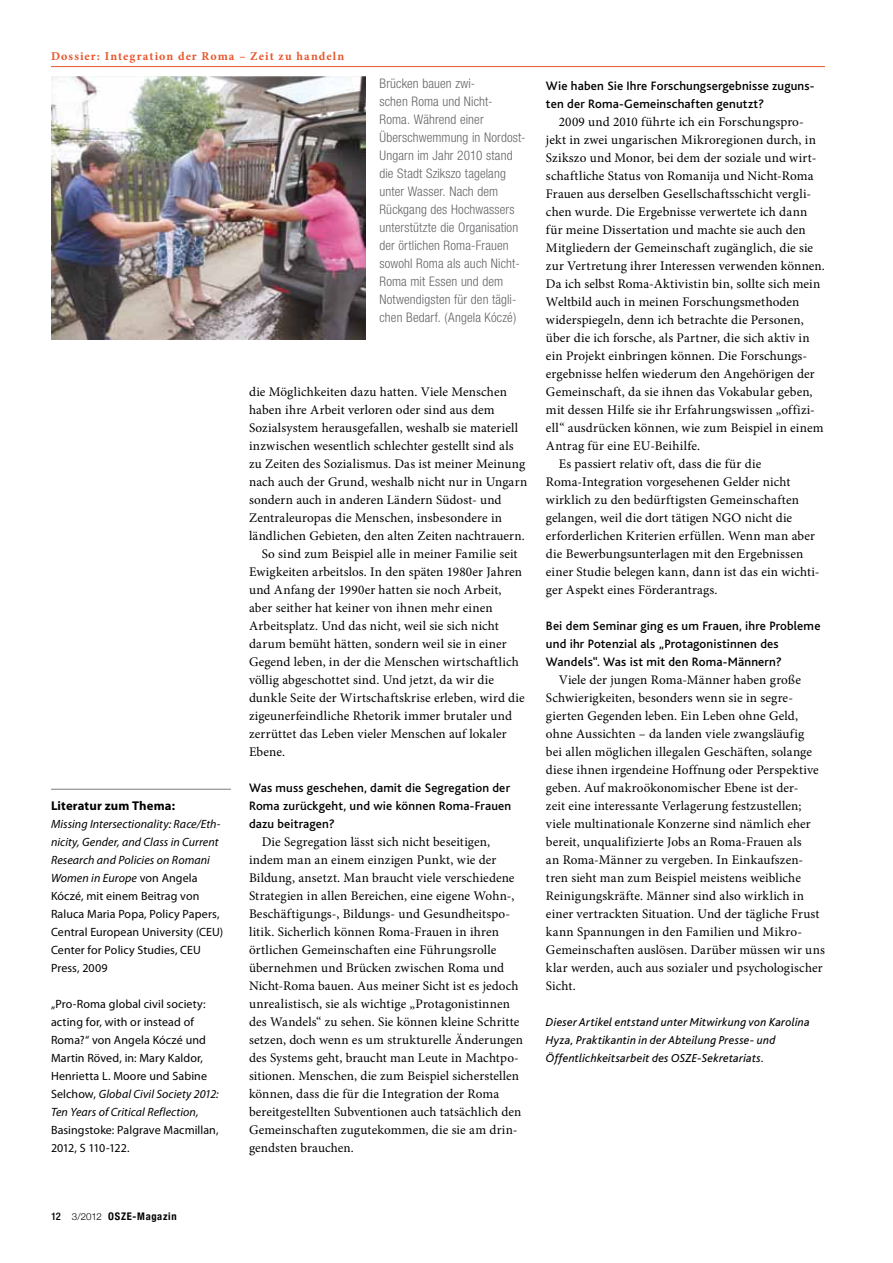
<style>
.page{position:relative;width:893px;height:1263px;background:#fff}
.page>*{position:absolute;margin:0;border:0;box-sizing:border-box;transform-origin:0 0}
.t1{font:13.2px/18px "Minion Pro";letter-spacing:.01em;color:#000}
.t2{font:300 condensed 13.2px/18px "Helvetica Neue";letter-spacing:.01em;color:#646567}
.t3{font:500 12.75px/18px "Bliss";letter-spacing:.015em;color:#000}
.t4{font:700 12.75px "Myriad Pro";letter-spacing:.01em;color:#000}
.t5{font:12px/18px "Myriad Pro";letter-spacing:.01em;color:#000}
.t6{font:italic 12px/18px "Bliss";letter-spacing:.02em;color:#000}
.t7{font:700 12px "Minion Pro";letter-spacing:.085em;color:#e8562b}
.t8{font:700 condensed 10.5px "Helvetica Neue";letter-spacing:.07em;color:#000}
.s1{font-style:italic}
.s2{font-weight:500}
.s3{font-weight:300;font-stretch:normal;font-size:9.75px}
</style>
<div class="page">
<img style="left:51px;top:77px;width:315px;height:262px">
<hr style="left:51px;top:789px;width:180px;height:1px;background:#7b7c7e">
<hr style="left:51px;top:66px;width:774px;height:1px;background:#e8562b">
<p class="t7" style="left:51px;top:47px;width:295px">Dossier: Integration der Roma – Zeit zu handeln</p>
<p class="t2" style="left:379px;top:74px;width:148px">Brücken bauen zwi-<br>schen Roma und Nicht-<br>Roma. Während einer<br>Überschwemmung in Nordost-<br>Ungarn im Jahr 2010 stand die Stadt Szikszo tagelang unter Wasser. Nach dem<br>Rückgang des Hochwassers unterstützte die Organisation der örtlichen Roma-Frauen sowohl Roma als auch Nicht-<br>Roma mit Essen und dem<br>Notwendigsten für den tägli&shy;chen Bedarf. (Angela Kóczé)</p>
<p class="t4" style="left:51px;top:797px;width:125px">Literatur zum Thema:</p>
<p class="t5" style="left:51px;top:815px;width:174px"><span class="s1">Missing Intersectionality: Race/Eth&shy;nicity, Gender, and Class in Current<br>Research and Policies on Romani<br>Women in Europe</span> von Angela<br>Kóczé, mit einem Beitrag von<br>Raluca Maria Popa, Policy Papers,<br>Central European University (CEU)<br>Center for Policy Studies, CEU<br>Press, 2009</p>
<p class="t5" style="left:51px;top:995px;width:169px">„Pro-Roma global civil society: acting for, with or instead of<br>Roma?“ von Angela Kóczé und<br>Martin Röved, in: Mary Kaldor,<br>Henrietta L. Moore und Sabine<br>Selchow, <span class="s1">Global Civil Society 2012:<br>Ten Years of Critical Reflection,</span></p>
<p class="t5" style="left:51px;top:1121px;width:169px">Basingstoke: Palgrave Macmillan,<br>2012, S 110-122.</p>
<p class="t1" style="left:249px;top:383px;width:259px">die Möglichkeiten dazu hatten. Viele Menschen</p>
<p class="t1" style="left:249px;top:401px;width:247px">haben ihre Arbeit verloren oder sind aus dem</p>
<p class="t1" style="left:249px;top:419px;width:271px">Sozialsystem herausgefallen, weshalb sie materiell</p>
<p class="t1" style="left:249px;top:437px;width:266px">inzwischen wesentlich schlechter gestellt sind als</p>
<p class="t1" style="left:249px;top:455px;width:278px">zu Zeiten des Sozialismus. Das ist meiner Meinung</p>
<p class="t1" style="left:249px;top:473px;width:280px">nach auch der Grund, weshalb nicht nur in Ungarn</p>
<p class="t1" style="left:249px;top:491px;width:254px">sondern auch in anderen Ländern Südost- und</p>
<p class="t1" style="left:249px;top:509px;width:255px">Zentraleuropas die Menschen, insbesondere in</p>
<p class="t1" style="left:249px;top:527px;width:277px">ländlichen Gebieten, den alten Zeiten nachtrauern.</p>
<p class="t1" style="left:262px;top:545px;width:257px">So sind zum Beispiel alle in meiner Familie seit</p>
<p class="t1" style="left:249px;top:563px;width:275px">Ewigkeiten arbeitslos. In den späten 1980er Jahren</p>
<p class="t1" style="left:249px;top:581px;width:254px">und Anfang der 1990er hatten sie noch Arbeit,</p>
<p class="t1" style="left:249px;top:599px;width:245px">aber seither hat keiner von ihnen mehr einen</p>
<p class="t1" style="left:249px;top:617px;width:251px">Arbeitsplatz. Und das nicht, weil sie sich nicht</p>
<p class="t1" style="left:249px;top:635px;width:259px">darum bemüht hätten, sondern weil sie in einer</p>
<p class="t1" style="left:249px;top:653px;width:271px">Gegend leben, in der die Menschen wirtschaftlich</p>
<p class="t1" style="left:249px;top:671px;width:247px">völlig abgeschottet sind. Und jetzt, da wir die</p>
<p class="t1" style="left:249px;top:689px;width:277px">dunkle Seite der Wirtschaftskrise erleben, wird die</p>
<p class="t1" style="left:249px;top:707px;width:265px">zigeunerfeindliche Rhetorik immer brutaler und</p>
<p class="t1" style="left:249px;top:725px;width:259px">zerrüttet das Leben vieler Menschen auf lokaler</p>
<p class="t1" style="left:249px;top:743px;width:38px">Ebene.</p>
<p class="t3" style="left:249px;top:779px;width:264px;text-align:justify">Was muss geschehen, damit die Segregation der Roma zurückgeht, und wie können Roma‑Frauen dazu beitragen?</p>
<p class="t1" style="left:249px;top:833px;width:276px;text-indent:13px">Die Segregation lässt sich nicht beseitigen, indem man an einem einzigen Punkt, wie der Bildung, ansetzt. Man braucht viele verschiedene Strategien in allen Bereichen, eine eigene Wohn-, Beschäftigungs-, Bildungs- und Gesundheitspo&shy;litik. Sicherlich können Roma‑Frauen in ihren örtlichen Gemeinschaften eine Führungsrolle übernehmen und Brücken zwischen Roma und Nicht-Roma bauen. Aus meiner Sicht ist es jedoch unrealistisch, sie als wichtige „Protagonistinnen des Wandels“ zu sehen. Sie können kleine Schritte setzen, doch wenn es um strukturelle Änderungen des Systems geht, braucht man Leute in Machtpo&shy;sitionen. Menschen, die zum Beispiel sicherstellen können, dass die für die Integration der Roma bereitgestellten Subventionen auch tatsächlich den Gemeinschaften zugutekommen, die sie am drin&shy;gendsten brauchen.</p>
<p class="t3" style="left:546px;top:77px;width:270px">Wie haben Sie Ihre Forschungsergebnisse zuguns&shy;ten der Roma‑Gemeinschaften genutzt?</p>
<p class="t1" style="left:559px;top:113px;width:247px">2009 und 2010 führte ich ein Forschungspro-</p>
<p class="t1" style="left:546px;top:131px;width:271px">jekt in zwei ungarischen Mikroregionen durch, in</p>
<p class="t1" style="left:546px;top:149px;width:272px">Szikszo und Monor, bei dem der soziale und wirt-</p>
<p class="t1" style="left:546px;top:167px;width:269px">schaftliche Status von Romanija und Nicht‑Roma</p>
<p class="t1" style="left:546px;top:185px;width:267px">Frauen aus derselben Gesellschaftsschicht vergli-</p>
<p class="t1" style="left:546px;top:203px;width:263px">chen wurde. Die Ergebnisse verwertete ich dann</p>
<p class="t1" style="left:546px;top:221px;width:261px">für meine Dissertation und machte sie auch den</p>
<p class="t1" style="left:546px;top:239px;width:269px">Mitgliedern der Gemeinschaft zugänglich, die sie</p>
<p class="t1" style="left:546px;top:257px;width:280px">zur Vertretung ihrer Interessen verwenden können.</p>
<p class="t1" style="left:546px;top:275px;width:276px">Da ich selbst Roma‑Aktivistin bin, sollte sich mein</p>
<p class="t1" style="left:546px;top:293px;width:255px">Weltbild auch in meinen Forschungsmethoden</p>
<p class="t1" style="left:546px;top:311px;width:259px">widerspiegeln, denn ich betrachte die Personen,</p>
<p class="t1" style="left:546px;top:329px;width:265px">über die ich forsche, als Partner, die sich aktiv in</p>
<p class="t1" style="left:546px;top:347px;width:263px">ein Projekt einbringen können. Die Forschungs-</p>
<p class="t1" style="left:546px;top:365px;width:270px">ergebnisse helfen wiederum den Angehörigen der</p>
<p class="t1" style="left:546px;top:383px;width:268px">Gemeinschaft, da sie ihnen das Vokabular geben,</p>
<p class="t1" style="left:546px;top:401px;width:270px">mit dessen Hilfe sie ihr Erfahrungswissen „offizi-</p>
<p class="t1" style="left:546px;top:419px;width:279px">ell“ ausdrücken können, wie zum Beispiel in einem</p>
<p class="t1" style="left:546px;top:437px;width:156px">Antrag für eine EU-Beihilfe.</p>
<p class="t1" style="left:559px;top:455px;width:204px">Es passiert relativ oft, dass die für die</p>
<p class="t1" style="left:546px;top:473px;width:246px">Roma‑Integration vorgesehenen Gelder nicht</p>
<p class="t1" style="left:546px;top:491px;width:254px">wirklich zu den bedürftigsten Gemeinschaften</p>
<p class="t1" style="left:546px;top:509px;width:248px">gelangen, weil die dort tätigen NGO nicht die</p>
<p class="t1" style="left:546px;top:527px;width:271px">erforderlichen Kriterien erfüllen. Wenn man aber</p>
<p class="t1" style="left:546px;top:545px;width:259px">die Bewerbungsunterlagen mit den Ergebnissen</p>
<p class="t1" style="left:546px;top:563px;width:275px">einer Studie belegen kann, dann ist das ein wichti-</p>
<p class="t1" style="left:546px;top:581px;width:173px">ger Aspekt eines Förderantrags.</p>
<p class="t3" style="left:546px;top:617px;width:276px">Bei dem Seminar ging es um Frauen, ihre Probleme und ihr Potenzial als „Protagonistinnen des<br>Wandels“. Was ist mit den Roma‑Männern?</p>
<p class="t1" style="left:546px;top:671px;width:280px;text-indent:13px">Viele der jungen Roma‑Männer haben große Schwierigkeiten, besonders wenn sie in segre&shy;gierten Gegenden leben. Ein Leben ohne Geld, ohne Aussichten – da landen viele zwangsläufig<br>bei allen möglichen illegalen Geschäften, solange diese ihnen irgendeine Hoffnung oder Perspektive geben. Auf makroökonomischer Ebene ist der-<br>zeit eine interessante Verlagerung festzustellen; viele multinationale Konzerne sind nämlich eher bereit, unqualifizierte Jobs an Roma‑Frauen als<br>an Roma‑Männer zu vergeben. In Einkaufszen&shy;tren sieht man zum Beispiel meistens weibliche Reinigungskräfte. Männer sind also wirklich in einer vertrackten Situation. Und der tägliche Frust kann Spannungen in den Familien und Mikro-Gemeinschaften auslösen. Darüber müssen wir uns klar werden, auch aus sozialer und psychologischer Sicht.</p>
<p class="t6" style="left:546px;top:1013px;width:265px">Dieser Artikel entstand unter Mitwirkung von Karolina<br>Hyza, Praktikantin in der Abteilung Presse- und<br>Öffentlichkeitsarbeit des OSZE-Sekretariats.</p>
<p class="t8" style="left:51px;top:1210px;width:127px"><span class="s2">12</span> <span class="s3">3/2012</span> OSZE-Magazin</p>
</div>
